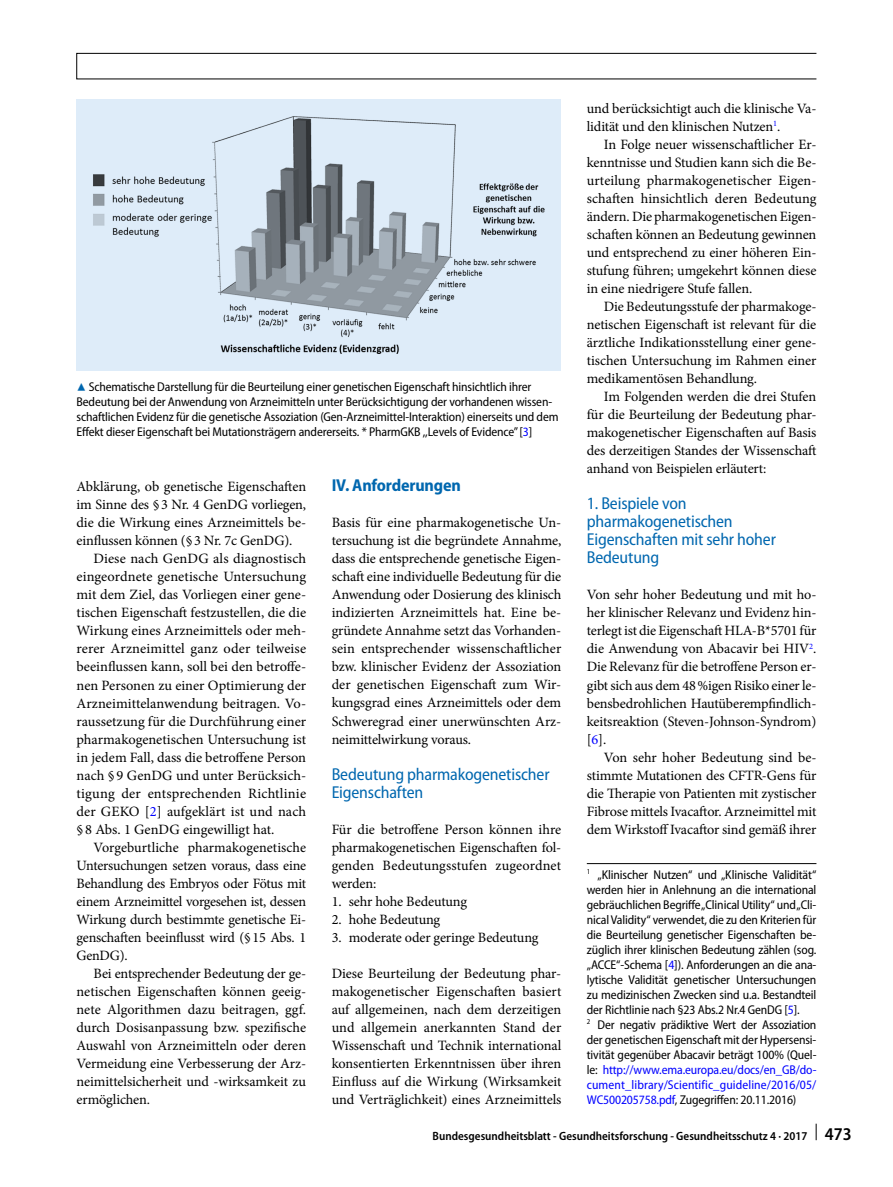
<style>
.page{position:relative;width:893px;height:1187px;background:#fff}
.page>*{position:absolute;margin:0;border:0;box-sizing:border-box;transform-origin:0 0}
.t1{font:semi-condensed 17.25px/18px "Myriad Pro";letter-spacing:-.01em;color:#0067af}
.t2{font:700 semi-condensed 17.25px "Myriad Pro";letter-spacing:-.01em;color:#0067af}
.t3{font:14.25px/18px "Minion Pro";letter-spacing:-.005em;color:#000;text-align:justify}
.t4{font:14.25px "Minion Pro";letter-spacing:.015em;color:#000}
.t5{font:semi-condensed 12.75px/15px "Myriad Pro";letter-spacing:-.01em;color:#000}
.t6{font:600 semi-condensed 12px "Myriad Pro";color:#000}
.s1{font-family:"Blik Buttons";font-stretch:normal;color:#0067af}
.s2{color:#00f}
.s3{font-size:18px}
</style>
<div class="page">
<svg style="left:816px;top:1123px;width:1px;height:17px"></svg>
<div style="left:77px;top:53px;width:740px;height:26px;border:1px solid #000"></div>
<hr style="left:587px;top:863px;width:229px;height:1px;background:#000">
<img style="left:77px;top:100px;width:484px;height:271px">
<p class="t5" style="left:77px;top:379px;width:483px"><span class="s1">8</span> Schematische Darstellung für die Beurteilung einer genetischen Eigenschaft hinsichtlich ihrer Bedeutung bei der Anwendung von Arzneimitteln unter Berücksichtigung der vorhandenen wissen&shy;schaftlichen Evidenz für die genetische Assoziation (Gen-Arzneimittel-Interaktion) einerseits und dem Effekt dieser Eigenschaft bei Mutationsträgern andererseits. * PharmGKB ,,Levels of Evidence” [<span class="s2">3</span>]</p>
<p class="t3" style="left:77px;top:478px;width:231px">Abklärung, ob genetische Eigenschaften</p>
<p class="t3" style="left:77px;top:496px;width:231px">im Sinne des §3 Nr. 4 GenDG vorliegen,</p>
<p class="t3" style="left:77px;top:514px;width:231px">die die Wirkung eines Arzneimittels be-</p>
<p class="t3" style="left:77px;top:532px;width:217px">einflussen können (§3 Nr. 7c GenDG).</p>
<p class="t3" style="left:94px;top:550px;width:214px">Diese nach GenDG als diagnostisch</p>
<p class="t3" style="left:77px;top:568px;width:231px">eingeordnete genetische Untersuchung</p>
<p class="t3" style="left:77px;top:586px;width:231px">mit dem Ziel, das Vorliegen einer gene-</p>
<p class="t3" style="left:77px;top:604px;width:231px">tischen Eigenschaft festzustellen, die die</p>
<p class="t3" style="left:77px;top:622px;width:231px">Wirkung eines Arzneimittels oder meh-</p>
<p class="t3" style="left:77px;top:640px;width:231px">rerer Arzneimittel ganz oder teilweise</p>
<p class="t3" style="left:77px;top:658px;width:231px">beeinflussen kann, soll bei den betroffe-</p>
<p class="t3" style="left:77px;top:676px;width:231px">nen Personen zu einer Optimierung der</p>
<p class="t3" style="left:77px;top:694px;width:231px">Arzneimittelanwendung beitragen. Vo-</p>
<p class="t3" style="left:77px;top:712px;width:231px">raussetzung für die Durchführung einer</p>
<p class="t3" style="left:77px;top:730px;width:231px">pharmakogenetischen Untersuchung ist</p>
<p class="t3" style="left:77px;top:748px;width:231px">in jedem Fall, dass die betroffene Person</p>
<p class="t3" style="left:77px;top:766px;width:231px">nach § 9 GenDG und unter Berücksich-</p>
<p class="t4" style="left:77px;top:783px;width:231px">tigung der entsprechenden Richtlinie</p>
<p class="t3" style="left:77px;top:802px;width:231px">der GEKO [<span class="s2">2</span>] aufgeklärt ist und nach</p>
<p class="t3" style="left:77px;top:820px;width:199px">§ 8 Abs. 1 GenDG eingewilligt hat.</p>
<p class="t3" style="left:94px;top:838px;width:214px">Vorgeburtliche pharmakogenetische</p>
<p class="t3" style="left:77px;top:856px;width:231px">Untersuchungen setzen voraus, dass eine</p>
<p class="t3" style="left:77px;top:874px;width:231px">Behandlung des Embryos oder Fötus mit</p>
<p class="t3" style="left:77px;top:892px;width:231px">einem Arzneimittel vorgesehen ist, dessen</p>
<p class="t3" style="left:77px;top:910px;width:231px">Wirkung durch bestimmte genetische Ei-</p>
<p class="t3" style="left:77px;top:928px;width:231px">genschaften beeinflusst wird (§15 Abs. 1</p>
<p class="t3" style="left:77px;top:946px;width:53px">GenDG).</p>
<p class="t3" style="left:94px;top:964px;width:214px">Bei entsprechender Bedeutung der ge-</p>
<p class="t3" style="left:77px;top:982px;width:231px">netischen Eigenschaften können geeig-</p>
<p class="t3" style="left:77px;top:1000px;width:231px">nete Algorithmen dazu beitragen, ggf.</p>
<p class="t3" style="left:77px;top:1018px;width:231px">durch Dosisanpassung bzw. spezifische</p>
<p class="t3" style="left:77px;top:1036px;width:231px">Auswahl von Arzneimitteln oder deren</p>
<p class="t3" style="left:77px;top:1054px;width:231px">Vermeidung eine Verbesserung der Arz-</p>
<p class="t3" style="left:77px;top:1072px;width:231px">neimittelsicherheit und -wirksamkeit zu</p>
<p class="t3" style="left:77px;top:1090px;width:75px">ermöglichen.</p>
<p class="t2" style="left:332px;top:476px;width:131px">IV. Anforderungen</p>
<p class="t3" style="left:332px;top:514px;width:231px">Basis für eine pharmakogenetische Un&shy;tersuchung ist die begründete Annahme, dass die entsprechende genetische Eigen&shy;schaft eine individuelle Bedeutung für die Anwendung oder Dosierung des klinisch indizierten Arzneimittels hat. Eine be&shy;gründete Annahme setzt das Vorhanden&shy;sein entsprechender wissenschaftlicher bzw. klinischer Evidenz der Assoziation der genetischen Eigenschaft zum Wir&shy;kungsgrad eines Arzneimittels oder dem Schweregrad einer unerwünschten Arz&shy;neimittelwirkung voraus.</p>
<p class="t1" style="left:332px;top:765px;width:219px">Bedeutung pharmakogenetischer<br>Eigenschaften</p>
<p class="t3" style="left:332px;top:820px;width:231px">Für die betroffene Person können ihre pharmakogenetischen Eigenschaften fol&shy;genden Bedeutungsstufen zugeordnet werden:</p>
<p class="t3" style="left:332px;top:892px;width:137px">1. sehr hohe Bedeutung</p>
<p class="t3" style="left:332px;top:910px;width:110px">2. hohe Bedeutung</p>
<p class="t3" style="left:332px;top:928px;width:208px">3. moderate oder geringe Bedeutung</p>
<p class="t3" style="left:332px;top:964px;width:231px">Diese Beurteilung der Bedeutung phar&shy;makogenetischer Eigenschaften basiert auf allgemeinen, nach dem derzeitigen und allgemein anerkannten Stand der Wissenschaft und Technik international konsentierten Erkenntnissen über ihren Einfluss auf die Wirkung (Wirksamkeit und Verträglichkeit) eines Arzneimittels</p>
<p class="t3" style="left:587px;top:100px;width:231px">und berücksichtigt auch die klinische Va&shy;lidität und den klinischen Nutzen<sup>1</sup>.</p>
<p class="t3" style="left:587px;top:136px;width:231px;text-indent:17px">In Folge neuer wissenschaftlicher Er&shy;kenntnisse und Studien kann sich die Be&shy;urteilung pharmakogenetischer Eigen&shy;schaften hinsichtlich deren Bedeutung ändern. Die pharmakogenetischen Eigen&shy;schaften können an Bedeutung gewinnen und entsprechend zu einer höheren Ein&shy;stufung führen; umgekehrt können diese in eine niedrigere Stufe fallen.</p>
<p class="t3" style="left:587px;top:298px;width:231px;text-indent:17px">Die Bedeutungsstufe der pharmakoge&shy;netischen Eigenschaft ist relevant für die ärztliche Indikationsstellung einer gene&shy;tischen Untersuchung im Rahmen einer medikamentösen Behandlung.</p>
<p class="t3" style="left:587px;top:388px;width:231px;text-indent:17px">Im Folgenden werden die drei Stufen für die Beurteilung der Bedeutung phar&shy;makogenetischer Eigenschaften auf Basis des derzeitigen Standes der Wissenschaft anhand von Beispielen erläutert:</p>
<p class="t1" style="left:587px;top:495px;width:191px">1. Beispiele von pharmakogenetischen<br>Eigenschaften mit sehr hoher<br>Bedeutung</p>
<p class="t3" style="left:587px;top:586px;width:231px">Von sehr hoher Bedeutung und mit ho&shy;her klinischer Relevanz und Evidenz hin&shy;terlegt ist die Eigenschaft HLA-B*5701 für die Anwendung von Abacavir bei HIV<sup>2</sup>.<br>Die Relevanz für die betroffene Person er&shy;gibt sich aus dem 48%igen Risiko einer le&shy;bensbedrohlichen Hautüberempfindlich&shy;keitsreaktion (Steven-Johnson-Syndrom) [<span class="s2">6</span>].</p>
<p class="t3" style="left:587px;top:748px;width:231px;text-indent:17px">Von sehr hoher Bedeutung sind be&shy;stimmte Mutationen des CFTR-Gens für die Therapie von Patienten mit zystischer Fibrose mittels Ivacaftor. Arzneimittel mit dem Wirkstoff Ivacaftor sind gemäß ihrer</p>
<p class="t5" style="left:587px;top:867px;width:231px"><sup>1</sup> „Klinischer Nutzen“ und „Klinische Validität“ werden hier in Anlehnung an die international gebräuchlichen Begriffe „Clinical Utility“ und „Cli&shy;nical Validity“ verwendet, die zu den Kriterien für die Beurteilung genetischer Eigenschaften be&shy;züglich ihrer klinischen Bedeutung zählen (sog. „ACCE“-Schema [<span class="s2">4</span>]). Anforderungen an die ana&shy;lytische Validität genetischer Untersuchungen zu medizinischen Zwecken sind u.a. Bestandteil der Richtlinie nach §23 Abs.2 Nr.4 GenDG [<span class="s2">5</span>].<br><sup>2</sup> Der negativ prädiktive Wert der Assoziation der genetischen Eigenschaft mit der Hypersensi&shy;tivität gegenüber Abacavir beträgt 100% (Quel&shy;le: <span class="s2">http://www.ema.europa.eu/docs/en_GB/do&shy;cument_library/Scientific_guideline/2016/05/ WC500205758.pdf</span>, Zugegriffen: 20.11.2016)</p>
<p class="t6" style="left:433px;top:1129px;width:421px">Bundesgesundheitsblatt - Gesundheitsforschung - Gesundheitsschutz 4 · 2017 <span class="s3">473</span></p>
</div>
